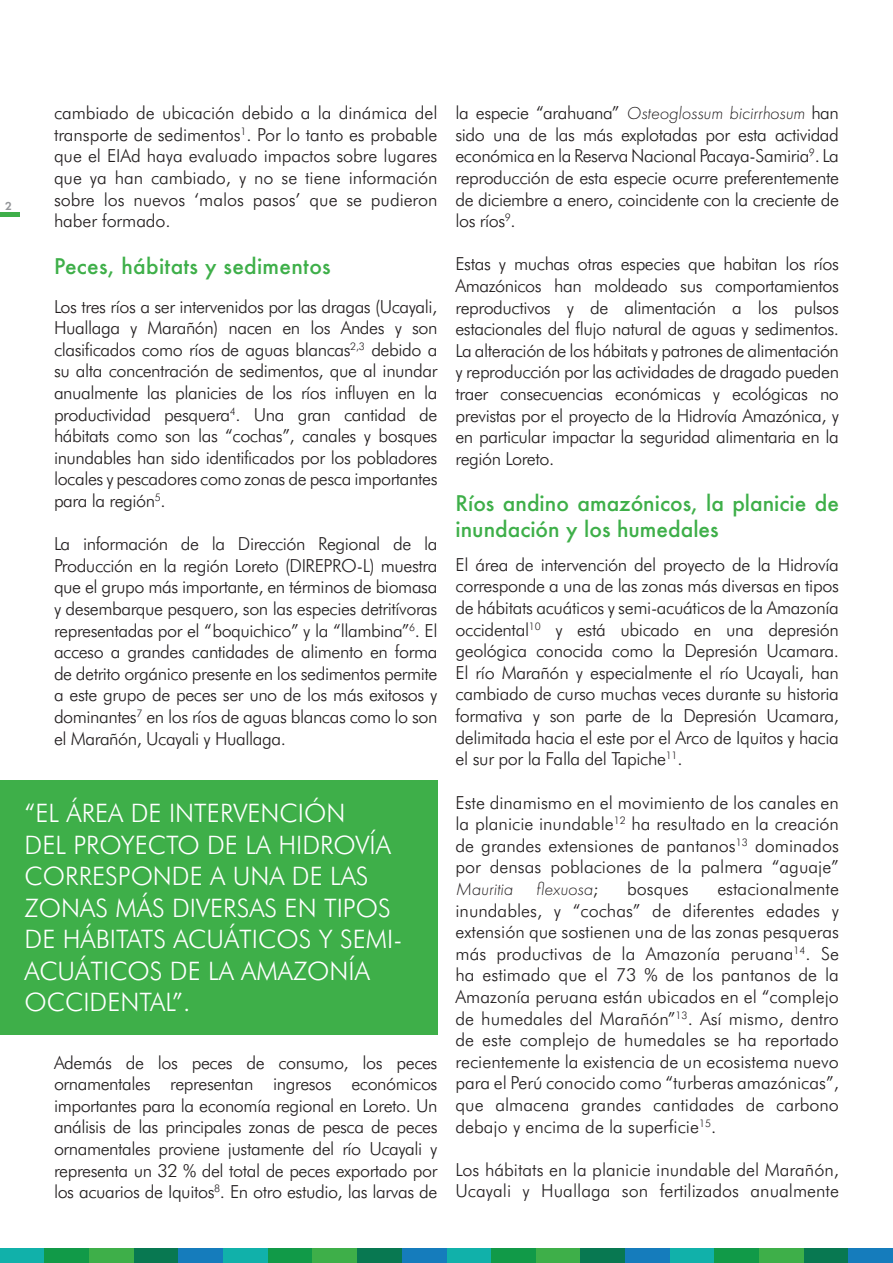
<style>
.page{position:relative;width:893px;height:1263px;background:#fff}
.page>*{position:absolute;margin:0;border:0;box-sizing:border-box;transform-origin:0 0}
.t1{font:300 25.5px/31.5px "Futura BT";color:#fff}
.t2{font:500 21px/25.2px "Futura";color:#3eaf49}
.t3{font:300 18px/21.6px "Futura BT";letter-spacing:-.02em;color:#231f20;text-align:justify}
.t4{font:300 18px/21.6px "Futura BT";color:#231f20}
.t5{font:italic 300 18px "Futura PT";color:#231f20}
.t6{font:12px "Futura New Demi";color:#939598}
.s1{font-family:"Futura PT";font-style:italic}
.s2{font-family:"Futura BT";font-style:normal}
</style>
<div class="page">
<hr style="left:0;top:212px;width:19px;height:4px;background:#3eaf49">
<div style="left:0;top:1248px;width:45px;height:15px;background:#11b1aa"></div>
<div style="left:446px;top:1248px;width:45px;height:15px;background:#11b1aa"></div>
<div style="left:223px;top:1248px;width:45px;height:15px;background:#11b1aa"></div>
<div style="left:670px;top:1248px;width:44px;height:15px;background:#11b1aa"></div>
<div style="left:45px;top:1248px;width:44px;height:15px;background:#119a48"></div>
<div style="left:491px;top:1248px;width:45px;height:15px;background:#119a48"></div>
<div style="left:268px;top:1248px;width:45px;height:15px;background:#119a48"></div>
<div style="left:714px;top:1248px;width:45px;height:15px;background:#119a48"></div>
<div style="left:89px;top:1248px;width:45px;height:15px;background:#3eaf49"></div>
<div style="left:536px;top:1248px;width:44px;height:15px;background:#3eaf49"></div>
<div style="left:313px;top:1248px;width:44px;height:15px;background:#3eaf49"></div>
<div style="left:759px;top:1248px;width:45px;height:15px;background:#3eaf49"></div>
<div style="left:134px;top:1248px;width:45px;height:15px;background:#087851"></div>
<div style="left:580px;top:1248px;width:45px;height:15px;background:#087851"></div>
<div style="left:357px;top:1248px;width:45px;height:15px;background:#087851"></div>
<div style="left:804px;top:1248px;width:44px;height:15px;background:#087851"></div>
<div style="left:179px;top:1248px;width:44px;height:15px;background:#157cbc"></div>
<div style="left:625px;top:1248px;width:45px;height:15px;background:#157cbc"></div>
<div style="left:402px;top:1248px;width:44px;height:15px;background:#157cbc"></div>
<div style="left:848px;top:1248px;width:45px;height:15px;background:#157cbc"></div>
<div style="left:0;top:780px;width:437px;height:254px;background:#3eaf49"></div>
<p class="t6" style="left:5px;top:198px;width:8px">2</p>
<p class="t3" style="left:54px;top:102px;width:385px">cambiado de ubicación debido a la dinámica del transporte de sedimentos<sup>1</sup>. Por lo tanto es probable que el EIAd haya evaluado impactos sobre lugares que ya han cambiado, y no se tiene información sobre los nuevos ‘malos pasos’ que se pudieron haber formado.</p>
<p class="t2" style="left:54px;top:253px;width:278px">Peces, hábitats y sedimentos</p>
<p class="t3" style="left:54px;top:295px;width:385px">Los tres ríos a ser intervenidos por las dragas (Ucayali, Huallaga y Marañón) nacen en los Andes y son clasificados como ríos de aguas blancas<sup>2,3</sup> debido a su alta concentración de sedimentos, que al inundar anualmente las planicies de los ríos influyen en la productividad pesquera<sup>4</sup>. Una gran cantidad de hábitats como son las “cochas”, canales y bosques inundables han sido identificados por los pobladores locales y pescadores como zonas de pesca importantes para la región<sup>5</sup>.</p>
<p class="t3" style="left:54px;top:533px;width:385px">La información de la Dirección Regional de la Producción en la región Loreto (DIREPRO-L) muestra que el grupo más importante, en términos de biomasa y desembarque pesquero, son las especies detritívoras representadas por el “boquichico” y la “llambina”<sup>6</sup>. El acceso a grandes cantidades de alimento en forma de detrito orgánico presente en los sedimentos permite a este grupo de peces ser uno de los más exitosos y dominantes<sup>7</sup> en los ríos de aguas blancas como lo son el Marañón, Ucayali y Huallaga.</p>
<p class="t1" style="left:25px;top:797px;width:379px">“EL ÁREA DE INTERVENCIÓN<br>DEL PROYECTO DE LA HIDROVÍA<br>CORRESPONDE A UNA DE LAS<br>ZONAS MÁS DIVERSAS EN TIPOS<br>DE HÁBITATS ACUÁTICOS Y SEMI-<br>ACUÁTICOS DE LA AMAZONÍA<br>OCCIDENTAL”.</p>
<p class="t3" style="left:54px;top:1051px;width:385px">Además de los peces de consumo, los peces ornamentales representan ingresos económicos importantes para la economía regional en Loreto. Un análisis de las principales zonas de pesca de peces ornamentales proviene justamente del río Ucayali y representa un 32 % del total de peces exportado por los acuarios de Iquitos<sup>8</sup>. En otro estudio, las larvas de</p>
<p class="t3" style="left:455px;top:102px;width:385px">la especie “arahuana” <span class="s1">Osteoglossum bicirrhosum</span> han sido una de las más explotadas por esta actividad económica en la Reserva Nacional Pacaya-Samiria<sup>9</sup>. La reproducción de esta especie ocurre preferentemente de diciembre a enero, coincidente con la creciente de los ríos<sup>9</sup>.</p>
<p class="t3" style="left:455px;top:253px;width:385px">Estas y muchas otras especies que habitan los ríos Amazónicos han moldeado sus comportamientos reproductivos y de alimentación a los pulsos estacionales del flujo natural de aguas y sedimentos.<br>La alteración de los hábitats y patrones de alimentación y reproducción por las actividades de dragado pueden traer consecuencias económicas y ecológicas no previstas por el proyecto de la Hidrovía Amazónica, y en particular impactar la seguridad alimentaria en la región Loreto.</p>
<p class="t2" style="left:455px;top:491px;width:385px">Ríos andino amazónicos, la planicie de inundación y los humedales</p>
<p class="t3" style="left:455px;top:553px;width:385px">El área de intervención del proyecto de la Hidrovía corresponde a una de las zonas más diversas en tipos de hábitats acuáticos y semi-acuáticos de la Amazonía occidental<sup>10</sup> y está ubicado en una depresión geológica conocida como la Depresión Ucamara.<br>El río Marañón y especialmente el río Ucayali, han cambiado de curso muchas veces durante su historia formativa y son parte de la Depresión Ucamara, delimitada hacia el este por el Arco de Iquitos y hacia el sur por la Falla del Tapiche<sup>11</sup>.</p>
<p class="t3" style="left:455px;top:791px;width:385px">Este dinamismo en el movimiento de los canales en la planicie inundable<sup>12</sup> ha resultado en la creación de grandes extensiones de pantanos<sup>13</sup> dominados por densas poblaciones de la palmera “aguaje” <span class="s1">Mauritia</span></p>
<p class="t3" style="left:455px;top:877px;width:385px;text-indent:262px">estacionalmente inundables, y “cochas” de diferentes edades y extensión que sostienen una de las zonas pesqueras más productivas de la Amazonía peruana<sup>14</sup>. Se ha estimado que el 73 % de los pantanos de la Amazonía peruana están ubicados en el “complejo de humedales del Marañón”<sup>13</sup>. Así mismo, dentro de este complejo de humedales se ha reportado recientemente la existencia de un ecosistema nuevo para el Perú conocido como “turberas amazónicas”, que almacena grandes cantidades de carbono debajo y encima de la superficie<sup>15</sup>.</p>
<p class="t4" style="left:455px;top:1158px;width:385px">Los hábitats en la planicie inundable del Marañón,<br>Ucayali y Huallaga son fertilizados anualmente</p>
<p class="t5" style="left:536px;top:879px;width:64px">flexuosa<span class="s2">;</span></p>
<p class="t4" style="left:627px;top:877px;width:63px">bosques</p>
</div>
